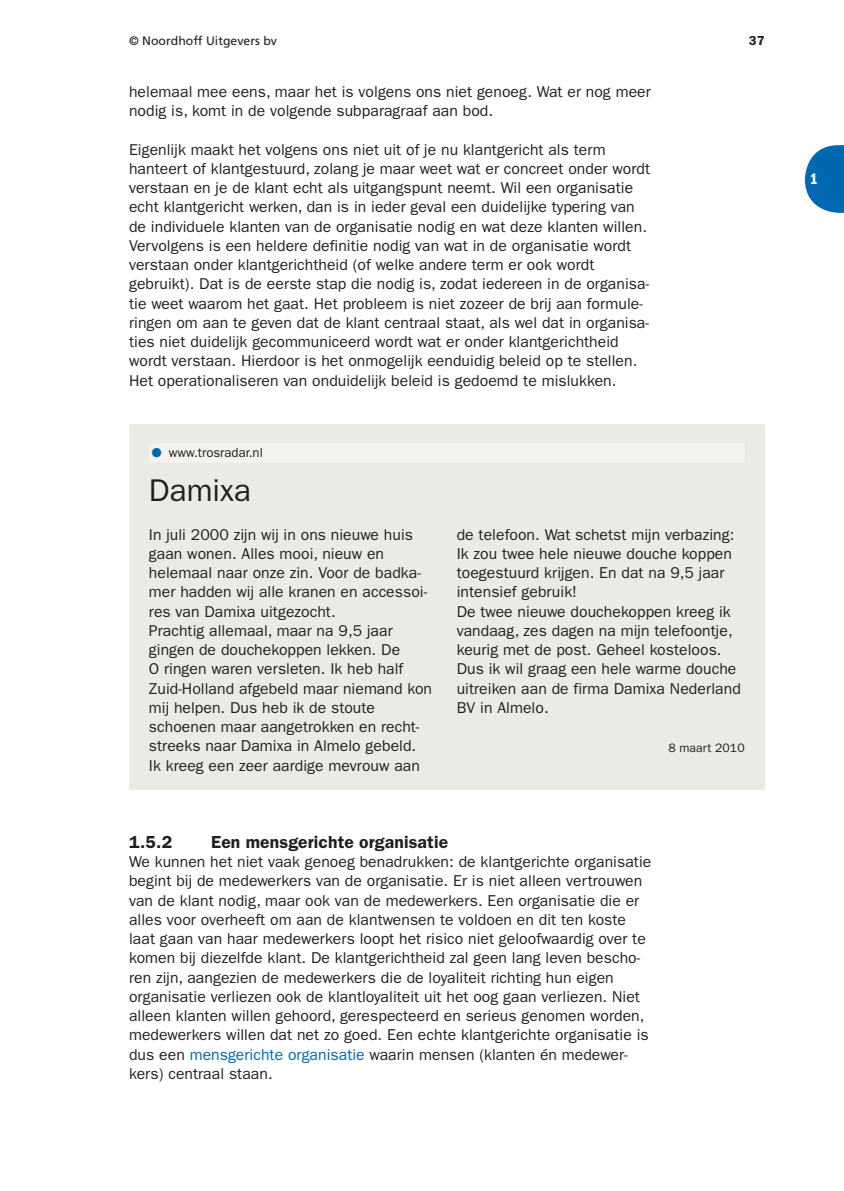
<style>
.page{position:relative;width:844px;height:1191px;background:#fff}
.page>*{position:absolute;margin:0;border:0;box-sizing:border-box;transform-origin:0 0}
.t1{font:31.5px "ITC Franklin Gothic Std";color:#231f20}
.t2{font:600 17.5px "ITC Franklin Gothic Std";letter-spacing:.005em;color:#231f20}
.t3{font:15.75px/19.2px "ITC Franklin Gothic Std";letter-spacing:.005em;color:#231f20}
.t4{font:15.75px "ITC Franklin Gothic Std Dm Cd";color:#fff}
.t5{font:13.12px "ITC Franklin Gothic Std";color:#231f20}
.t6{font:600 13.12px "ITC Franklin Gothic Std";color:#231f20}
.t7{font:12.25px "Frutiger LT Std";color:#231f20}
.t8{font:12.25px "ITC Franklin Gothic Std";letter-spacing:.005em;color:#231f20}
.s1{font-family:"WN Mo HO Picto Regular";font-size:7px;color:#0067b1}
.s2{color:#0067b1}
</style>
<div class="page">
<svg style="left:804px;top:145px;width:39px;height:68px"></svg>
<div style="left:129px;top:424px;width:635px;height:366px;background:#ebeae5"></div>
<div style="left:149px;top:443px;width:595px;height:19px;background:#f4f3f0"></div>
<p class="t7" style="left:129px;top:34px;width:149px">© Noordhoff Uitgevers bv</p>
<p class="t6" style="left:748px;top:35px;width:17px">37</p>
<p class="t3" style="left:129px;top:83px;width:523px">helemaal mee eens, maar het is volgens ons niet genoeg. Wat er nog meer nodig is, komt in de volgende subparagraaf aan bod.</p>
<p class="t3" style="left:129px;top:141px;width:522px">Eigenlijk maakt het volgens ons niet uit of je nu klantgericht als term hanteert of klantgestuurd, zolang je maar weet wat er concreet onder wordt verstaan en je de klant echt als uitgangspunt neemt. Wil een organisatie echt klantgericht werken, dan is in ieder geval een duidelijke typering van de individuele klanten van de organisatie nodig en wat deze klanten willen.<br>Vervolgens is een heldere definitie nodig van wat in de organisatie wordt verstaan onder klantgerichtheid (of welke andere term er ook wordt gebruikt). Dat is de eerste stap die nodig is, zodat iedereen in de organisa&shy;tie weet waarom het gaat. Het probleem is niet zozeer de brij aan formule&shy;ringen om aan te geven dat de klant centraal staat, als wel dat in organisa&shy;ties niet duidelijk gecommuniceerd wordt wat er onder klantgerichtheid wordt verstaan. Hierdoor is het onmogelijk eenduidig beleid op te stellen.<br>Het operationaliseren van onduidelijk beleid is gedoemd te mislukken.</p>
<p class="t5" style="left:151px;top:447px;width:113px"><span class="s1">1</span> www.trosradar.nl</p>
<h1 class="t1" style="left:149px;top:479px;width:104px">Damixa</h1>
<p class="t3" style="left:149px;top:526px;width:284px">In juli 2000 zijn wij in ons nieuwe huis gaan wonen. Alles mooi, nieuw en helemaal naar onze zin. Voor de badka&shy;mer hadden wij alle kranen en accessoi&shy;res van Damixa uitgezocht.<br>Prachtig allemaal, maar na 9,5 jaar gingen de douchekoppen lekken. De<br>O ringen waren versleten. Ik heb half Zuid-Holland afgebeld maar niemand kon mij helpen. Dus heb ik de stoute schoenen maar aangetrokken en recht&shy;streeks naar Damixa in Almelo gebeld.<br>Ik kreeg een zeer aardige mevrouw aan</p>
<p class="t3" style="left:456px;top:526px;width:285px">de telefoon. Wat schetst mijn verbazing:<br>Ik zou twee hele nieuwe douche koppen toegestuurd krijgen. En dat na 9,5 jaar intensief gebruik!<br>De twee nieuwe douchekoppen kreeg ik vandaag, zes dagen na mijn telefoontje, keurig met de post. Geheel kosteloos.<br>Dus ik wil graag een hele warme douche uitreiken aan de firma Damixa Nederland BV in Almelo.</p>
<p class="t8" style="left:668px;top:743px;width:78px">8 maart 2010</p>
<p class="t2" style="left:129px;top:835px;width:45px">1.5.2</p>
<p class="t2" style="left:211px;top:835px;width:238px">Een mensgerichte organisatie</p>
<p class="t3" style="left:129px;top:853px;width:523px">We kunnen het niet vaak genoeg benadrukken: de klantgerichte organisatie begint bij de medewerkers van de organisatie. Er is niet alleen vertrouwen van de klant nodig, maar ook van de medewerkers. Een organisatie die er alles voor overheeft om aan de klantwensen te voldoen en dit ten koste laat gaan van haar medewerkers loopt het risico niet geloofwaardig over te komen bij diezelfde klant. De klantgerichtheid zal geen lang leven bescho&shy;ren zijn, aangezien de medewerkers die de loyaliteit richting hun eigen organisatie verliezen ook de klantloyaliteit uit het oog gaan verliezen. Niet alleen klanten willen gehoord, gerespecteerd en serieus genomen worden, medewerkers willen dat net zo goed. Een echte klantgerichte organisatie is dus een <span class="s2">mensgerichte organisatie</span> waarin mensen (klanten én medewer&shy;kers) centraal staan.</p>
<p class="t4" style="left:809px;top:173px;width:10px">1</p>
</div>
